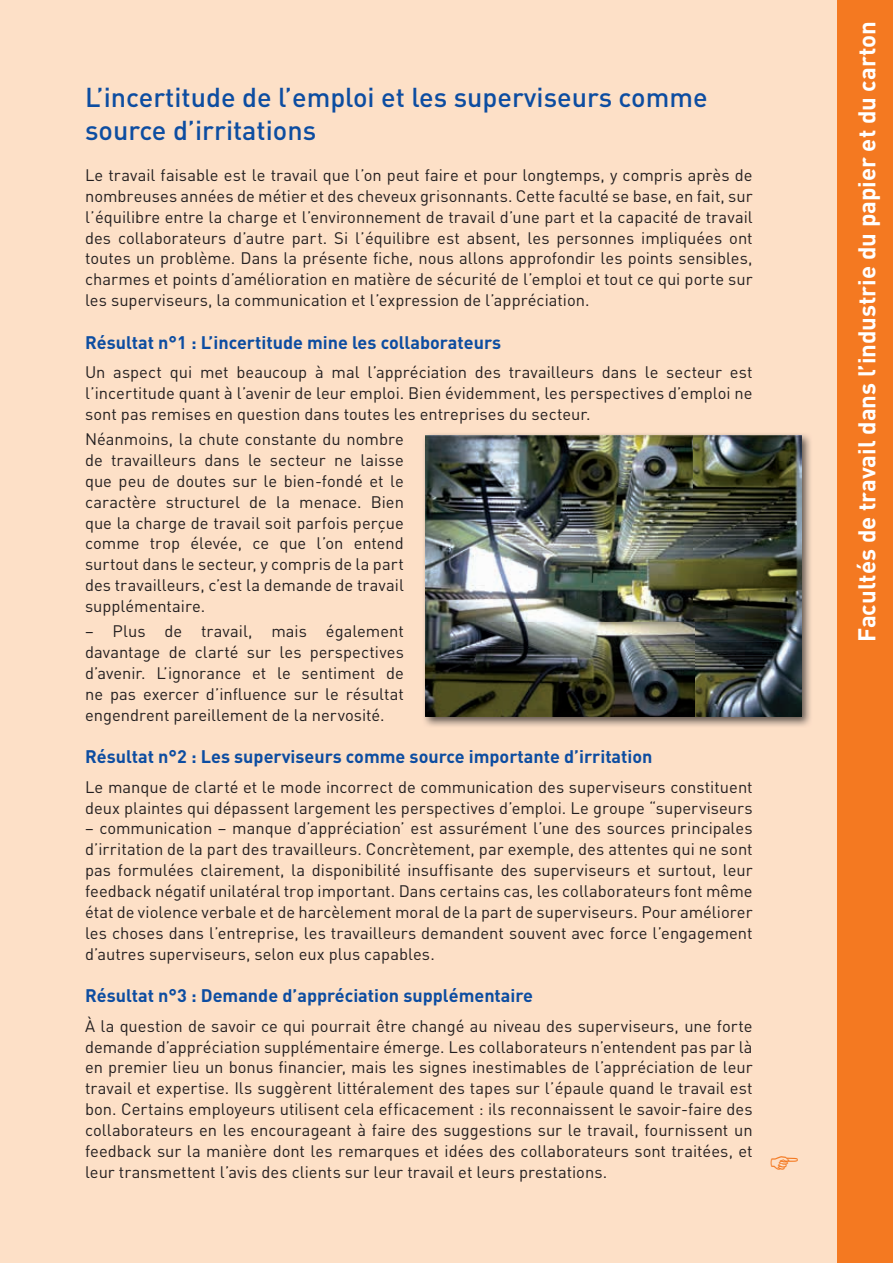
<style>
.page{position:relative;width:893px;height:1263px;background:#fde0c7}
.page>*{position:absolute;margin:0;border:0;box-sizing:border-box;transform-origin:0 0}
.t1{font:500 27px/32.4px "DIN";color:#0d4da1}
.t2{font:700 24px "DIN";color:#fff}
.t3{font:700 18px "DIN";color:#0d4da1}
.t4{font:16.5px/20.9px "DIN";color:#231f20;text-align:justify}
</style>
<div class="page">
<div style="left:838px;top:0;width:55px;height:1263px;background:#f47921"></div>
<img style="left:424px;top:434px;width:387px;height:292px">
<img style="left:425px;top:436px;width:376px;height:280px">
<h1 class="t1" style="left:85px;top:80px;width:624px">L’incertitude de l’emploi et les superviseurs comme source d’irritations</h1>
<p class="t4" style="left:85px;top:164px;width:669px">Le travail faisable est le travail que l’on peut faire et pour longtemps, y compris après de nombreuses années de métier et des cheveux grisonnants. Cette faculté se base, en fait, sur l’équilibre entre la charge et l’environnement de travail d’une part et la capacité de travail des collaborateurs d’autre part. Si l’équilibre est absent, les personnes impliquées ont toutes un problème. Dans la présente fiche, nous allons approfondir les points sensibles, charmes et points d’amélioration en matière de sécurité de l’emploi et tout ce qui porte sur les superviseurs, la communication et l’expression de l’appréciation.</p>
<p class="t3" style="left:85px;top:331px;width:417px">Résultat n°1 : L’incertitude mine les collaborateurs</p>
<p class="t4" style="left:85px;top:362px;width:669px">Un aspect qui met beaucoup à mal l’appréciation des travailleurs dans le secteur est l’incertitude quant à l’avenir de leur emploi. Bien évidemment, les perspectives d’emploi ne sont pas remises en question dans toutes les entreprises du secteur.</p>
<p class="t4" style="left:85px;top:428px;width:320px">Néanmoins, la chute constante du nombre de travailleurs dans le secteur ne laisse que peu de doutes sur le bien-fondé et le caractère structurel de la menace. Bien que la charge de travail soit parfois perçue comme trop élevée, ce que l’on entend surtout dans le secteur, y compris de la part des travailleurs, c’est la demande de travail supplémentaire.</p>
<p class="t4" style="left:85px;top:620px;width:320px">– Plus de travail, mais également davantage de clarté sur les perspectives d’avenir. L’ignorance et le sentiment de ne pas exercer d’influence sur le résultat engendrent pareillement de la nervosité.</p>
<p class="t3" style="left:85px;top:745px;width:569px">Résultat n°2 : Les superviseurs comme source importante d’irritation</p>
<p class="t4" style="left:85px;top:776px;width:669px">Le manque de clarté et le mode incorrect de communication des superviseurs constituent deux plaintes qui dépassent largement les perspectives d’emploi. Le groupe “superviseurs</p>
<p class="t4" style="left:85px;top:818px;width:669px">– communication – manque d’appréciation’ est assurément l’une des sources principales d’irritation de la part des travailleurs. Concrètement, par exemple, des attentes qui ne sont pas formulées clairement, la disponibilité insuffisante des superviseurs et surtout, leur feedback négatif unilatéral trop important. Dans certains cas, les collaborateurs font même état de violence verbale et de harcèlement moral de la part de superviseurs. Pour améliorer les choses dans l’entreprise, les travailleurs demandent souvent avec force l’engagement d’autres superviseurs, selon eux plus capables.</p>
<p class="t3" style="left:85px;top:984px;width:449px">Résultat n°3 : Demande d’appréciation supplémentaire</p>
<p class="t4" style="left:85px;top:1015px;width:669px">À la question de savoir ce qui pourrait être changé au niveau des superviseurs, une forte demande d’appréciation supplémentaire émerge. Les collaborateurs n’entendent pas par là en premier lieu un bonus financier, mais les signes inestimables de l’appréciation de leur travail et expertise. Ils suggèrent littéralement des tapes sur l’épaule quand le travail est bon. Certains employeurs utilisent cela efficacement : ils reconnaissent le savoir-faire des collaborateurs en les encourageant à faire des suggestions sur le travail, fournissent un feedback sur la manière dont les remarques et idées des collaborateurs sont traitées, et leur transmettent l’avis des clients sur leur travail et leurs prestations.</p>
<h2 class="t2" style="left:851px;top:642px;width:622px;rotate:-90deg">Facultés de travail dans l’industrie du papier et du carton</h2>
</div>
